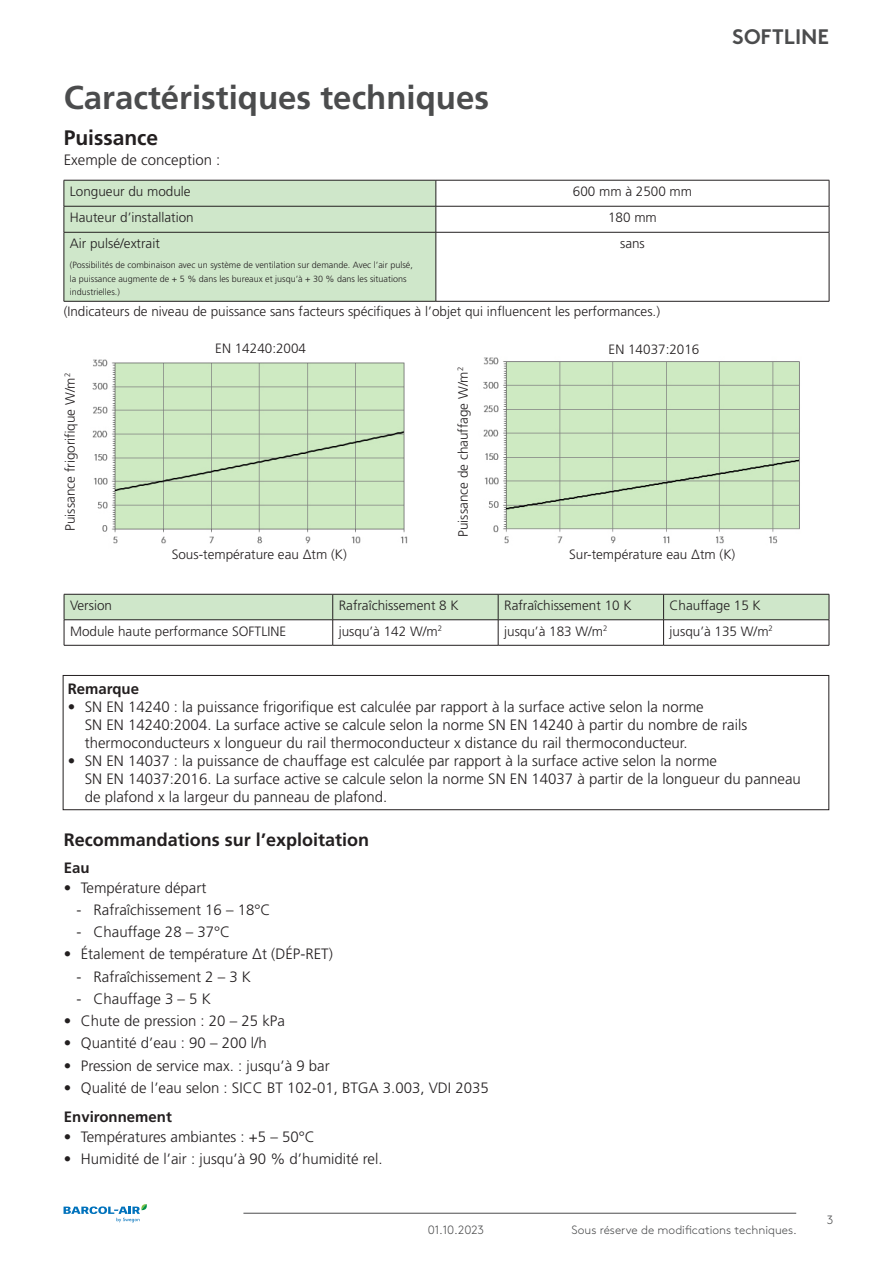
<style>
.page{position:relative;width:893px;height:1263px;background:#fff}
.page>*{position:absolute;margin:0;border:0;box-sizing:border-box;transform-origin:0 0}
.t1{font:700 33px "Frutiger LT Pro";color:#4b4c4d}
.t2{font:700 21px "Frutiger LT Pro";color:#231f20}
.t3{font:700 21px "Swegon Brown";color:#4b4c4d}
.t4{font:700 18px "Frutiger LT Pro";color:#231f20}
.t5{font:300 15px/18px "Frutiger LT Pro";color:#231f20}
.t6{font:700 15px "Frutiger LT Pro";color:#231f20}
.t7{font:300 13.5px "Frutiger LT Pro";color:#231f20}
.t8{font:300 12px "Swegon Brown";color:#4b4c4d}
.t9{font:300 9px/13.5px "Frutiger LT Pro";color:#231f20}
</style>
<div class="page">
<img style="left:92px;top:359px;width:316px;height:185px">
<hr style="left:243px;top:1213px;width:553px;height:1px;background:#4b4c4d">
<svg style="left:64px;top:1204px;width:83px;height:18px"></svg>
<hr style="left:436px;top:180px;width:393px;height:1px;background:#231f20">
<hr style="left:436px;top:206px;width:393px;height:1px;background:#231f20">
<div style="left:64px;top:180px;width:373px;height:121px;background:#cfe7ca"></div>
<svg style="left:829px;top:180px;width:1px;height:52px"></svg>
<hr style="left:64px;top:232px;width:372px;height:1px;background:#231f20">
<hr style="left:64px;top:232px;width:1px;height:69px;background:#231f20">
<hr style="left:436px;top:232px;width:393px;height:1px;background:#231f20">
<hr style="left:436px;top:232px;width:1px;height:69px;background:#231f20">
<hr style="left:829px;top:232px;width:1px;height:69px;background:#231f20">
<hr style="left:64px;top:301px;width:372px;height:1px;background:#231f20">
<hr style="left:436px;top:301px;width:393px;height:1px;background:#231f20">
<img style="left:483px;top:357px;width:317px;height:187px">
<svg style="left:64px;top:594px;width:766px;height:51px"></svg>
<hr style="left:64px;top:645px;width:269px;height:1px;background:#231f20">
<hr style="left:333px;top:645px;width:165px;height:1px;background:#231f20">
<hr style="left:498px;top:645px;width:166px;height:1px;background:#231f20">
<hr style="left:664px;top:645px;width:165px;height:1px;background:#231f20">
<div style="left:63px;top:675px;width:766px;height:135px;border:1px solid #231f20"></div>
<h1 class="t1" style="left:64px;top:77px;width:427px">Caractéristiques techniques</h1>
<h2 class="t2" style="left:64px;top:125px;width:96px">Puissance</h2>
<p class="t5" style="left:64px;top:151px;width:158px">Exemple de conception :</p>
<p class="t7" style="left:70px;top:184px;width:122px">Longueur du module</p>
<p class="t7" style="left:573px;top:184px;width:121px">600 mm à 2500 mm</p>
<p class="t7" style="left:70px;top:210px;width:125px">Hauteur d’installation</p>
<p class="t7" style="left:608px;top:210px;width:50px">180 mm</p>
<p class="t7" style="left:70px;top:236px;width:91px">Air pulsé/extrait</p>
<p class="t9" style="left:70px;top:258px;width:345px">(Possibilités de combinaison avec un système de ventilation sur demande. Avec l’air pulsé, la puissance augmente de + 5 % dans les bureaux et jusqu’à + 30 % dans les situations industrielles.)</p>
<p class="t7" style="left:620px;top:236px;width:26px">sans</p>
<p class="t7" style="left:64px;top:303px;width:598px">(Indicateurs de niveau de puissance sans facteurs spécifiques à l’objet qui influencent les performances.)</p>
<p class="t7" style="left:62px;top:531px;width:159px;rotate:-90deg">Puissance frigorifique W/m<sup>2</sup></p>
<p class="t7" style="left:215px;top:340px;width:92px">EN 14240:2004</p>
<p class="t7" style="left:455px;top:537px;width:171px;rotate:-90deg">Puissance de chauffage W/m<sup>2</sup></p>
<p class="t7" style="left:609px;top:341px;width:92px">EN 14037:2016</p>
<h2 class="t3" style="left:733px;top:20px;width:98px">SOFTLINE</h2>
<p class="t7" style="left:172px;top:547px;width:177px">Sous-température eau ∆tm (K)</p>
<p class="t7" style="left:569px;top:547px;width:168px">Sur-température eau ∆tm (K)</p>
<p class="t7" style="left:70px;top:598px;width:44px">Version</p>
<p class="t7" style="left:339px;top:598px;width:122px">Rafraîchissement 8 K</p>
<p class="t7" style="left:504px;top:598px;width:129px">Rafraîchissement 10 K</p>
<p class="t7" style="left:670px;top:598px;width:93px">Chauffage 15 K</p>
<p class="t7" style="left:70px;top:623px;width:218px">Module haute performance SOFTLINE</p>
<p class="t7" style="left:339px;top:623px;width:105px">jusqu’à 142 W/m<sup>2</sup></p>
<p class="t7" style="left:504px;top:623px;width:105px">jusqu’à 183 W/m<sup>2</sup></p>
<p class="t7" style="left:670px;top:623px;width:105px">jusqu’à 135 W/m<sup>2</sup></p>
<p class="t6" style="left:68px;top:680px;width:73px">Remarque</p>
<p class="t5" style="left:85px;top:698px;width:664px;text-indent:-17px">• SN EN 14240 : la puissance frigorifique est calculée par rapport à la surface active selon la norme<br>SN EN 14240:2004. La surface active se calcule selon la norme SN EN 14240 à partir du nombre de rails thermoconducteurs x longueur du rail thermoconducteur x distance du rail thermoconducteur.</p>
<p class="t5" style="left:85px;top:752px;width:718px;text-indent:-17px">• SN EN 14037 : la puissance de chauffage est calculée par rapport à la surface active selon la norme<br>SN EN 14037:2016. La surface active se calcule selon la norme SN EN 14037 à partir de la longueur du panneau de plafond x la largeur du panneau de plafond.</p>
<p class="t4" style="left:64px;top:829px;width:307px">Recommandations sur l’exploitation</p>
<p class="t6" style="left:64px;top:858px;width:27px">Eau</p>
<p class="t5" style="left:64px;top:879px;width:144px">• Température départ</p>
<p class="t5" style="left:77px;top:901px;width:195px">- Rafraîchissement 16 – 18°C</p>
<p class="t5" style="left:77px;top:923px;width:155px">- Chauffage 28 – 37°C</p>
<p class="t5" style="left:64px;top:945px;width:271px">• Étalement de température Δt (DÉP-RET)</p>
<p class="t5" style="left:77px;top:968px;width:176px">- Rafraîchissement 2 – 3 K</p>
<p class="t5" style="left:77px;top:990px;width:136px">- Chauffage 3 – 5 K</p>
<p class="t5" style="left:64px;top:1012px;width:222px">• Chute de pression : 20 – 25 kPa</p>
<p class="t5" style="left:64px;top:1034px;width:204px">• Quantité d’eau : 90 – 200 l/h</p>
<p class="t5" style="left:64px;top:1057px;width:267px">• Pression de service max. : jusqu’à 9 bar</p>
<p class="t5" style="left:64px;top:1079px;width:426px">• Qualité de l’eau selon : SICC BT 102-01, BTGA 3.003, VDI 2035</p>
<p class="t6" style="left:64px;top:1107px;width:110px">Environnement</p>
<p class="t5" style="left:64px;top:1128px;width:252px">• Températures ambiantes : +5 – 50°C</p>
<p class="t5" style="left:64px;top:1150px;width:320px">• Humidité de l’air : jusqu’à 90 % d’humidité rel.</p>
<p class="t8" style="left:428px;top:1221px;width:58px">01.10.2023</p>
<p class="t8" style="left:572px;top:1221px;width:227px">Sous réserve de modifications techniques.</p>
<p class="t8" style="left:827px;top:1211px;width:8px">3</p>
</div>
